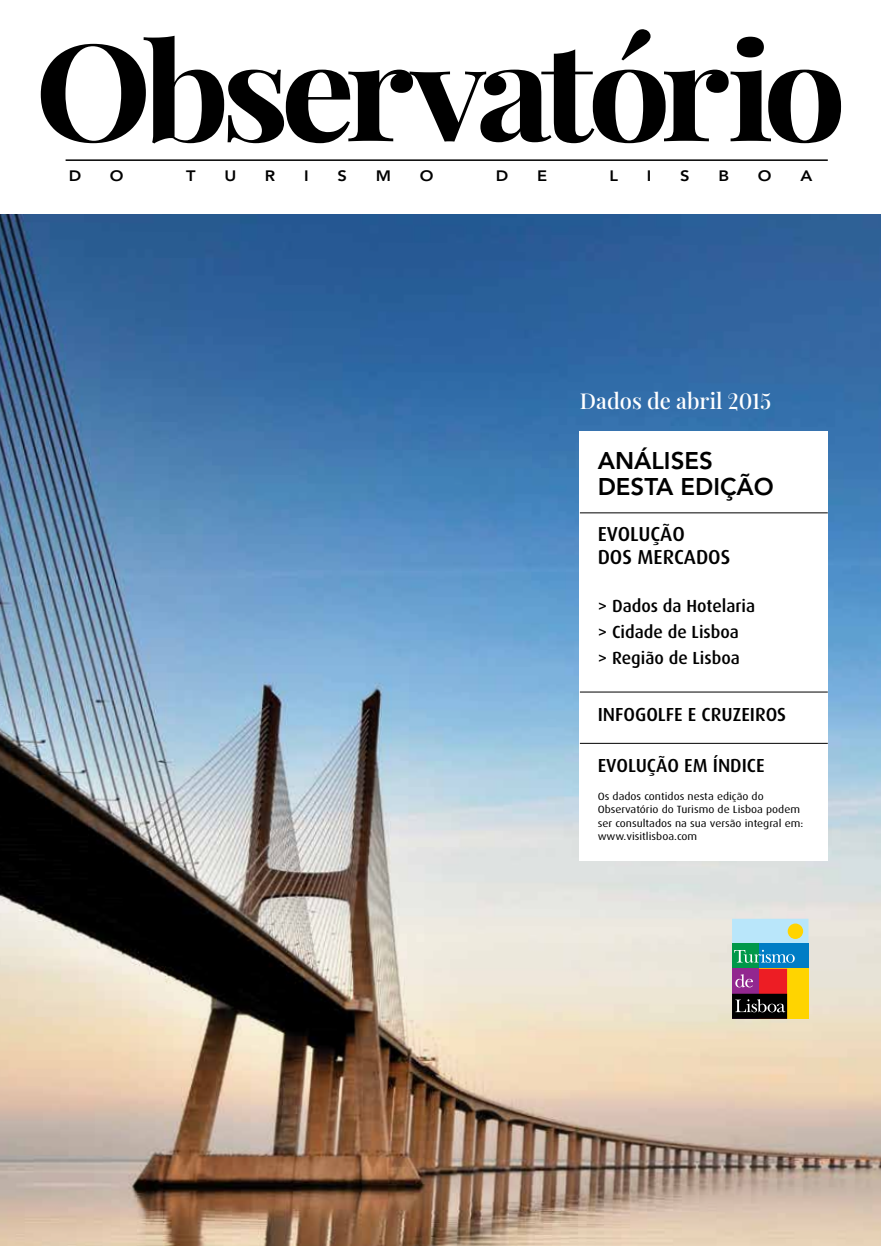
<style>
.page{position:relative;width:881px;height:1246px;background:#fff}
.page>*{position:absolute;margin:0;border:0;box-sizing:border-box;transform-origin:0 0}
.t1{font:700 135px "Playfair Display";letter-spacing:-.06em;color:#000;scale:1.1 1}
.t2{font:800 24px/25.7px "Avenir LT Std";color:#000}
.t3{font:600 21.9px "Playfair Display";color:#fff}
.t4{font:500 20.25px/23px "Dax";color:#000}
.t5{font:500 18.9px "Dax";color:#000}
.t6{font:500 17.55px/25.7px "Dax";color:#000}
.t7{font:800 15px "Avenir LT Std";color:#000;scale:1.1 1}
.t8{font:10.5px/13.5px "Dax";color:#000;scale:1.1 1}
</style>
<div class="page">
<img style="left:0;top:215px;width:880px;height:1031px">
<div style="left:578px;top:432px;width:249px;height:429px;background:#fff"></div>
<hr style="left:579px;top:513px;width:248px;height:1px;background:#000">
<hr style="left:579px;top:692px;width:248px;height:1px;background:#000">
<hr style="left:579px;top:743px;width:248px;height:1px;background:#000">
<hr style="left:66px;top:159px;width:761px;height:2px;background:#000">
<div style="left:731px;top:919px;width:77px;height:100px;background:#b9e6fa"></div>
<div style="left:731px;top:944px;width:77px;height:75px;background:#007dc5"></div>
<div style="left:731px;top:944px;width:27px;height:75px;background:#00984a"></div>
<div style="left:731px;top:969px;width:77px;height:50px;background:#ffd400"></div>
<div style="left:731px;top:969px;width:55px;height:50px;background:#ed1d24"></div>
<div style="left:731px;top:969px;width:27px;height:50px;background:#92278f"></div>
<div style="left:731px;top:994px;width:55px;height:25px;background:#000"></div>
<svg style="left:734px;top:950px;width:60px;height:13px"></svg>
<svg style="left:735px;top:974px;width:17px;height:13px"></svg>
<svg style="left:735px;top:999px;width:50px;height:13px"></svg>
<div style="left:787px;top:923px;width:15px;height:16px;background:#ffd400;border-radius:50%"></div>
<h1 class="t1" style="left:34px;top:0;width:739px">Observatório</h1>
<h3 class="t7" style="left:69px;top:167px;width:13px">D</h3>
<h3 class="t7" style="left:110px;top:167px;width:14px">O</h3>
<h3 class="t7" style="left:186px;top:167px;width:10px">T</h3>
<h3 class="t7" style="left:224px;top:167px;width:12px">U</h3>
<h3 class="t7" style="left:265px;top:167px;width:11px">R</h3>
<h3 class="t7" style="left:304px;top:167px;width:6px">I</h3>
<h3 class="t7" style="left:337px;top:167px;width:10px">S</h3>
<h3 class="t7" style="left:375px;top:167px;width:15px">M</h3>
<h3 class="t7" style="left:419px;top:167px;width:14px">O</h3>
<h3 class="t7" style="left:495px;top:167px;width:13px">D</h3>
<h3 class="t7" style="left:537px;top:167px;width:11px">E</h3>
<h3 class="t7" style="left:609px;top:167px;width:9px">L</h3>
<h3 class="t7" style="left:646px;top:167px;width:6px">I</h3>
<h3 class="t7" style="left:680px;top:167px;width:10px">S</h3>
<h3 class="t7" style="left:718px;top:167px;width:11px">B</h3>
<h3 class="t7" style="left:757px;top:167px;width:14px">O</h3>
<h3 class="t7" style="left:800px;top:167px;width:12px">A</h3>
<h3 class="t3" style="left:579px;top:386px;width:193px">Dados de abril 2015</h3>
<h2 class="t2" style="left:597px;top:448px;width:177px">ANÁLISES<br>DESTA EDIÇÃO</h2>
<h3 class="t4" style="left:597px;top:523px;width:134px">EVOLUÇÃO<br>DOS MERCADOS</h3>
<h3 class="t6" style="left:597px;top:594px;width:159px">&gt; Dados da Hotelaria &gt; Cidade de Lisboa<br>&gt; Região de Lisboa</h3>
<h3 class="t5" style="left:597px;top:704px;width:190px">INFOGOLFE E CRUZEIROS</h3>
<h3 class="t5" style="left:597px;top:755px;width:168px">EVOLUÇÃO EM ÍNDICE</h3>
<p class="t8" style="left:597px;top:789px;width:188px">Os dados contidos nesta edição do Observatório do Turismo de Lisboa podem ser consultados na sua versão integral em: www.visitlisboa.com</p>
</div>
